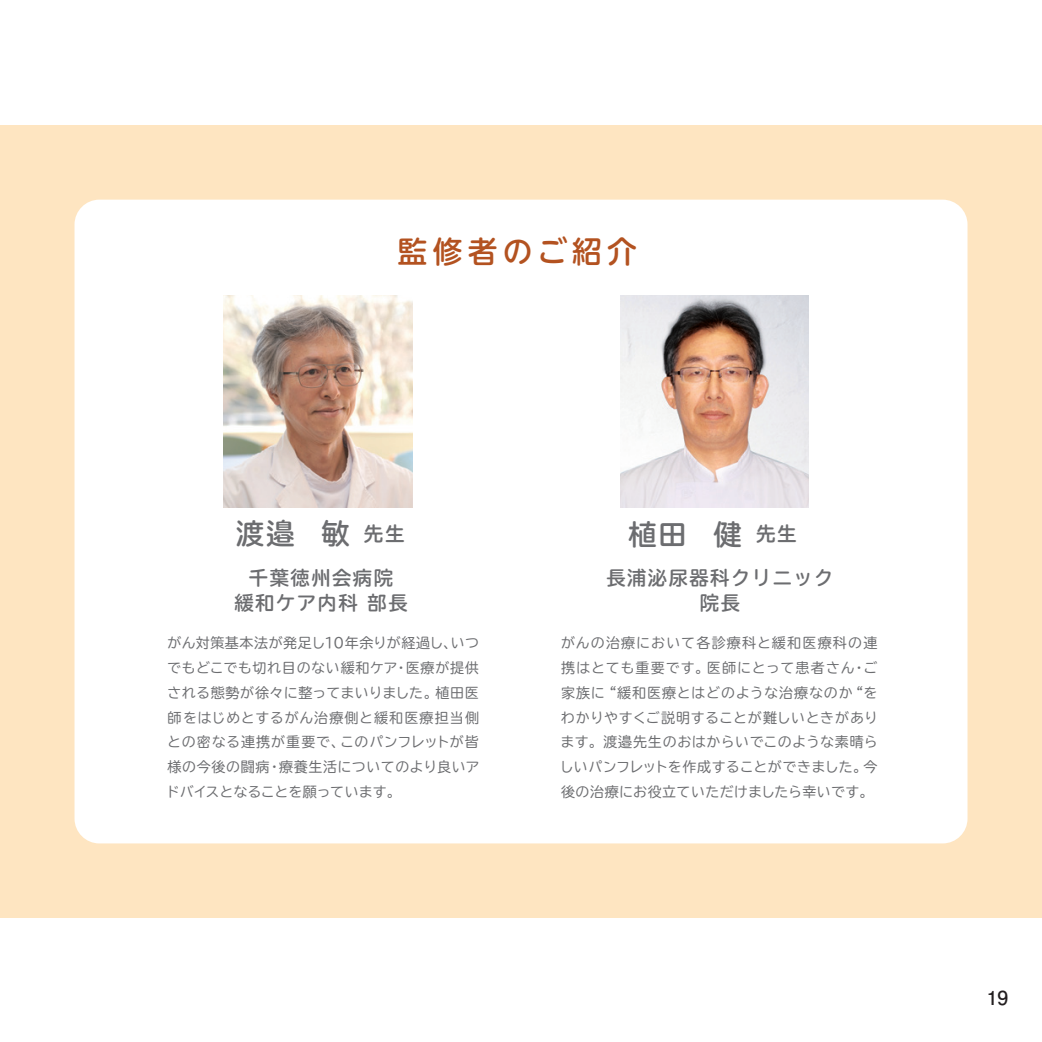
<style>
.page{position:relative;width:1042px;height:1042px;background:#fff}
.page>*{position:absolute;margin:0;border:0;box-sizing:border-box;transform-origin:0 0}
.t1{font:500 30.1px "UD Shin M Go Pro";letter-spacing:.18em;color:#b35220}
.t2{font:700 28px "TBUDR Go Std";color:#6c6d70}
.t3{font:700 19.25px/24.8px "TBUDR Go Std";letter-spacing:.08em;color:#6c6d70;text-align:center}
.t4{font:700 19.25px "Futo Go B101 Pro";color:#231f20}
.t5{font:14px/24.8px "TBUDR Go Std";letter-spacing:.02em;color:#6c6d70;text-align:justify}
.s1{font-size:19.6px}
</style>
<div class="page">
<div style="left:0;top:125px;width:1042px;height:793px;background:#fee5c1"></div>
<div style="left:75px;top:200px;width:892px;height:643px;background:#fff;border-radius:25px"></div>
<hr style="left:0;top:125px;width:1px;height:793px;background:#fde1d9">
<img style="left:224px;top:295px;width:188px;height:212px">
<img style="left:620px;top:295px;width:189px;height:212px">
<h1 class="t1" style="left:397px;top:227px;width:241px">監修者のご紹介</h1>
<h2 class="t2" style="left:236px;top:511px;width:170px">渡邉 敏 <span class="s1">先生</span></h2>
<h2 class="t2" style="left:628px;top:511px;width:170px">植田 健 <span class="s1">先生</span></h2>
<h3 class="t3" style="left:234px;top:566px;width:175px">千葉徳州会病院<br>緩和ケア内科 部長</h3>
<h3 class="t3" style="left:606px;top:565px;width:229px">長浦泌尿器科クリニック院長</h3>
<p class="t5" style="left:166px;top:630px;width:315px">がん対策基本法が発足し１０年余りが経過し、いつでもどこでも切れ目のない緩和ケア・医療が提供される態勢が徐々に整ってまいりました。植田医師をはじめとするがん治療側と緩和医療担当側との密なる連携が重要で、このパンフレットが皆様の今後の闘病・療養生活についてのより良いアドバイスとなることを願っています。</p>
<p class="t5" style="left:560px;top:630px;width:320px">がんの治療において各診療科と緩和医療科の連携はとても重要です。医師にとって患者さん・ご家族に“緩和医療とはどのような治療なのか“をわかりやすくご説明することが難しいときがあります。渡邉先生のおはからいでこのような素晴らしいパンフレットを作成することができました。今後の治療にお役立ていただけましたら幸いです。</p>
<h3 class="t4" style="left:987px;top:982px;width:23px">19</h3>
</div>
